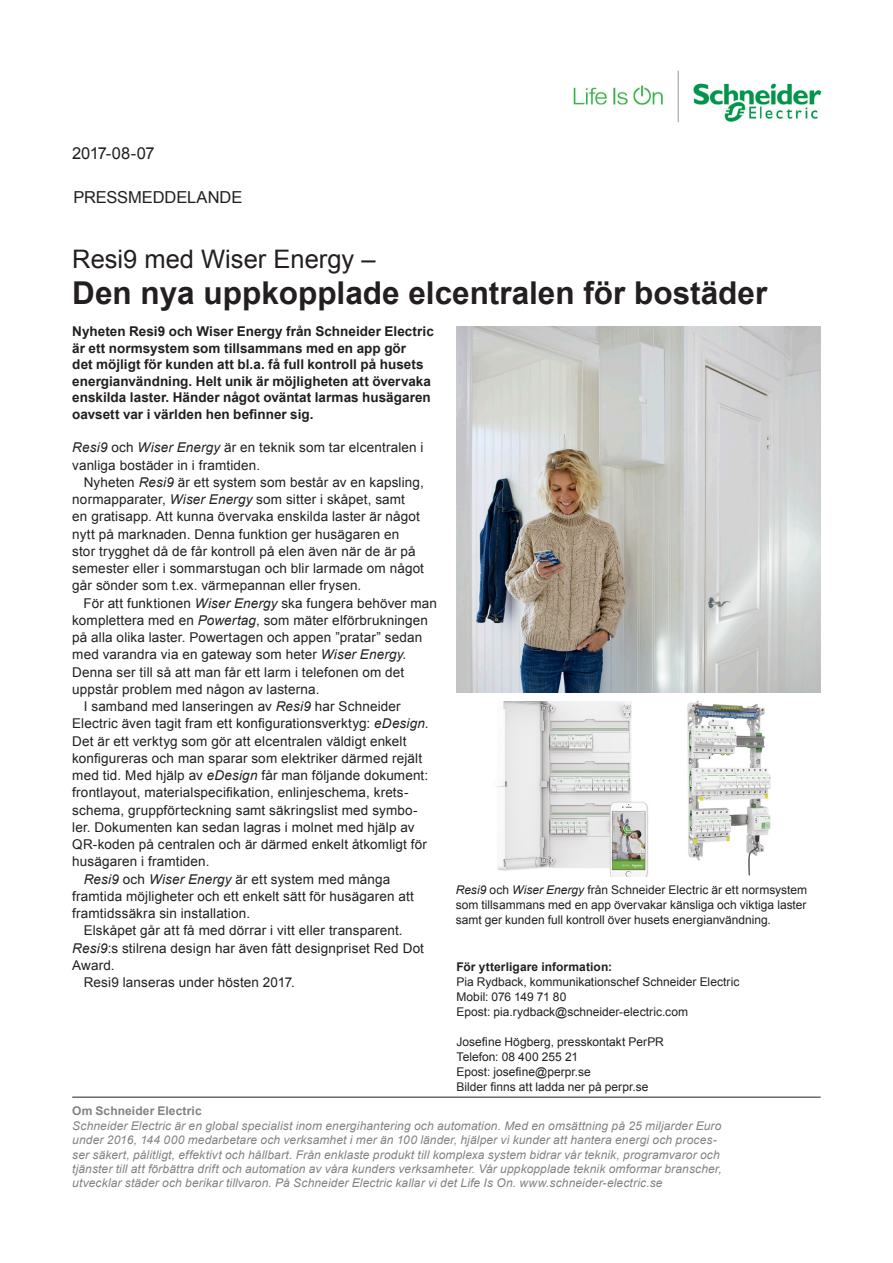
<style>
.page{position:relative;width:893px;height:1263px;background:#fff}
.page>*{position:absolute;margin:0;border:0;box-sizing:border-box;transform-origin:0 0}
.t1{font:700 31.5px "Arial";color:#231f20}
.t2{font:25.5px "Arial";color:#231f20}
.t3{font:16.5px "Arial";letter-spacing:-.005em;color:#231f20}
.t4{font:13.5px/17.2px "Arial";letter-spacing:.01em;color:#231f20}
.t5{font:700 13.5px/16.5px "Arial";letter-spacing:.005em;color:#231f20}
.t6{font:italic 12px/14.4px "Arial";letter-spacing:.01em;color:#808285}
.t7{font:12px/15px "Arial";color:#231f20;text-align:justify}
.t8{font:700 12px "Arial";letter-spacing:.01em;color:#231f20}
.t9{font:700 12px "Arial";letter-spacing:.01em;color:#808285}
.s1{font-style:italic}
</style>
<div class="page">
<img style="left:573px;top:70px;width:249px;height:53px">
<hr style="left:72px;top:1097px;width:749px;height:1px;background:#231f20">
<img style="left:457px;top:326px;width:364px;height:366px">
<img style="left:497px;top:701px;width:274px;height:176px">
<p class="t3" style="left:72px;top:142px;width:84px">2017-08-07</p>
<p class="t3" style="left:73px;top:187px;width:171px">PRESSMEDDELANDE</p>
<p class="t2" style="left:72px;top:243px;width:305px">Resi9 med Wiser Energy –</p>
<p class="t1" style="left:72px;top:272px;width:696px">Den nya uppkopplade elcentralen för bostäder</p>
<p class="t5" style="left:72px;top:323px;width:363px">Nyheten Resi9 och Wiser Energy från Schneider Electric är ett normsystem som tillsammans med en app gör<br>det möjligt för kunden att bl.a. få full kontroll på husets energianvändning. Helt unik är möjligheten att övervaka enskilda laster. Händer något oväntat larmas husägaren oavsett var i världen hen befinner sig.</p>
<p class="t4" style="left:72px;top:439px;width:353px"><span class="s1">Resi9</span> och <span class="s1">Wiser Energy</span> är en teknik som tar elcentralen i</p>
<p class="t4" style="left:72px;top:456px;width:189px">vanliga bostäder in i framtiden.</p>
<p class="t4" style="left:84px;top:473px;width:342px">Nyheten <span class="s1">Resi9</span> är ett system som består av en kapsling,</p>
<p class="t4" style="left:72px;top:491px;width:334px">normapparater, <span class="s1">Wiser Energy</span> som sitter i skåpet, samt</p>
<p class="t4" style="left:72px;top:508px;width:349px">en gratisapp. Att kunna övervaka enskilda laster är något</p>
<p class="t4" style="left:72px;top:525px;width:329px">nytt på marknaden. Denna funktion ger husägaren en</p>
<p class="t4" style="left:72px;top:542px;width:345px">stor trygghet då de får kontroll på elen även när de är på</p>
<p class="t4" style="left:72px;top:560px;width:353px">semester eller i sommarstugan och blir larmade om något</p>
<p class="t4" style="left:72px;top:577px;width:290px">går sönder som t.ex. värmepannan eller frysen.</p>
<p class="t4" style="left:72px;top:594px;width:366px;text-indent:11px">För att funktionen <span class="s1">Wiser Energy</span> ska fungera behöver man komplettera med en <span class="s1">Powertag</span>, som mäter elförbrukningen på alla olika laster. Powertagen och appen ”pratar” sedan med varandra via en gateway som heter <span class="s1">Wiser Energy</span>.<br>Denna ser till så att man får ett larm i telefonen om det uppstår problem med någon av lasterna.</p>
<p class="t4" style="left:72px;top:698px;width:358px;text-indent:11px">I samband med lanseringen av <span class="s1">Resi9</span> har Schneider Electric även tagit fram ett konfigurationsverktyg: <span class="s1">eDesign</span>.<br>Det är ett verktyg som gör att elcentralen väldigt enkelt konfigureras och man sparar som elektriker därmed rejält med tid. Med hjälp av <span class="s1">eDesign</span> får man följande dokument: frontlayout, materialspecifikation, enlinjeschema, krets&shy;schema, gruppförteckning samt säkringslist med symbo&shy;ler. Dokumenten kan sedan lagras i molnet med hjälp av QR-koden på centralen och är därmed enkelt åtkomligt för husägaren i framtiden.</p>
<p class="t4" style="left:84px;top:870px;width:308px"><span class="s1">Resi9</span> och <span class="s1">Wiser Energy</span> är ett system med många</p>
<p class="t4" style="left:72px;top:887px;width:343px">framtida möjligheter och ett enkelt sätt för husägaren att</p>
<p class="t4" style="left:72px;top:905px;width:179px">framtidssäkra sin installation.</p>
<p class="t4" style="left:84px;top:922px;width:320px">Elskåpet går att få med dörrar i vitt eller transparent.</p>
<p class="t4" style="left:72px;top:939px;width:353px"><span class="s1">Resi9</span>:s stilrena design har även fått designpriset Red Dot</p>
<p class="t4" style="left:72px;top:956px;width:44px">Award.</p>
<p class="t4" style="left:84px;top:974px;width:213px">Resi9 lanseras under hösten 2017.</p>
<p class="t7" style="left:456px;top:882px;width:353px"><span class="s1">Resi9</span> och <span class="s1">Wiser Energy</span> från Schneider Electric är ett normsystem som tillsammans med en app övervakar känsliga och viktiga laster samt ger kunden full kontroll över husets energianvändning.</p>
<p class="t8" style="left:456px;top:959px;width:157px">För ytterligare information:</p>
<p class="t7" style="left:456px;top:974px;width:284px">Pia Rydback, kommunikationschef Schneider Electric</p>
<p class="t7" style="left:456px;top:989px;width:111px">Mobil: 076 149 71 80</p>
<p class="t7" style="left:456px;top:1004px;width:233px">Epost: pia.rydback@schneider-electric.com</p>
<p class="t7" style="left:456px;top:1034px;width:209px">Josefine Högberg, presskontakt PerPR</p>
<p class="t7" style="left:456px;top:1049px;width:123px">Telefon: 08 400 255 21</p>
<p class="t7" style="left:456px;top:1064px;width:136px">Epost: josefine@perpr.se</p>
<p class="t7" style="left:456px;top:1079px;width:193px">Bilder finns att ladda ner på perpr.se</p>
<p class="t9" style="left:72px;top:1103px;width:131px">Om Schneider Electric</p>
<p class="t6" style="left:72px;top:1118px;width:651px">Schneider Electric är en global specialist inom energihantering och automation. Med en omsättning på 25 miljarder Euro under 2016, 144 000 medarbetare och verksamhet i mer än 100 länder, hjälper vi kunder att hantera energi och proces&shy;ser säkert, pålitligt, effektivt och hållbart. Från enklaste produkt till komplexa system bidrar vår teknik, programvaror och tjänster till att förbättra drift och automation av våra kunders verksamheter. Vår uppkopplade teknik omformar branscher, utvecklar städer och berikar tillvaron. På Schneider Electric kallar vi det Life Is On. www.schneider-electric.se</p>
</div>
